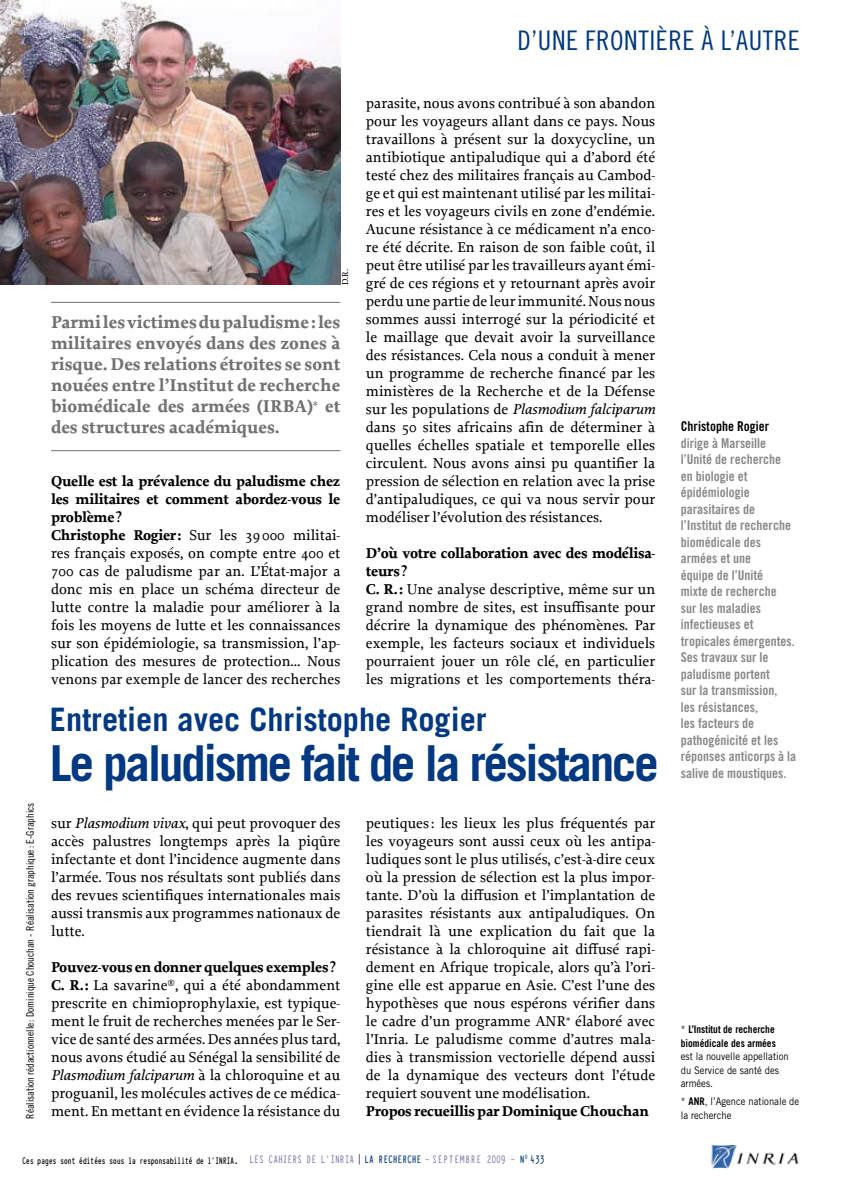
<style>
.page{position:relative;width:851px;height:1191px;background:#fff}
.page>*{position:absolute;margin:0;border:0;box-sizing:border-box;transform-origin:0 0}
.t1{font:700 49.5px "Trade Gothic";letter-spacing:-.05em;color:#003882}
.t2{font:700 32.25px "Trade Gothic";color:#003882}
.t3{font:27px "Trade Gothic Cond Eighteen";letter-spacing:.02em;color:#003882}
.t4{font:700 18px/21px "Proforma";color:#707173;text-align:justify}
.t5{font:15px/18px "Proforma";color:#000}
.t6{font:700 15px "Proforma";letter-spacing:-.02em;color:#000}
.t7{font:13.5px/16.5px "Trade Gothic Bold Cond Twenty";color:#87888a}
.t8{font:13.5px "Trade Gothic Bold Cond Twenty";color:#000}
.t9{font:700 12px "Typewriter Condensed";letter-spacing:-.01em;color:#003882;scale:.9 1}
.t10{font:12px "Typewriter Condensed";letter-spacing:-.01em;color:#63659f;scale:.9 1}
.t11{font:10.5px/13.5px "Trade Gothic";color:#000;scale:.9 1}
.t12{font:10.5px "Trade Gothic Cond Eighteen";color:#000}
.t13{font:700 10.5px "Typewriter Condensed";letter-spacing:-.05em;color:#000;scale:.9 1}
.t14{font:700 10.5px/13.5px "Trade Gothic";color:#000;scale:.9 1}
.t15{font:9px "Proforma";color:#000}
.s1{font-weight:700}
.s2{font-style:italic}
.s3{font-weight:400;color:#63659f}
.s4{font-weight:400}
</style>
<div class="page">
<img style="left:711px;top:1145px;width:88px;height:23px">
<img style="left:0;top:0;width:340px;height:285px">
<hr style="left:51px;top:302px;width:289px;height:1px;background:#707173">
<hr style="left:51px;top:450px;width:289px;height:1px;background:#707173">
<h3 class="t3" style="left:517px;top:24px;width:269px">D’UNE FRONTIÈRE À L’AUTRE</h3>
<p class="t15" style="left:339px;top:285px;width:17px;rotate:-90deg">d.r.</p>
<p class="t4" style="left:51px;top:312px;width:291px">Parmi les victimes du paludisme : les militaires envoyés dans des zones à risque. Des relations étroites se sont nouées entre l’Institut de recherche biomédicale des armées (IRBA)<sup>*</sup> et des structures académiques.</p>
<p class="t5" style="left:51px;top:472px;width:291px"><span class="s1">Quelle est la prévalence du paludisme chez les militaires et comment abordez-vous le problème?<br>Christophe Rogier:</span> Sur les 39 000 militai&shy;res français exposés, on compte entre 400 et 700 cas de paludisme par an. L’État-major a donc mis en place un schéma directeur de lutte contre la maladie pour améliorer à la fois les moyens de lutte et les connaissances sur son épidémiologie, sa transmission, l’ap&shy;plication des mesures de protection… Nous venons par exemple de lancer des recherches</p>
<p class="t5" style="left:366px;top:94px;width:291px;text-align:justify">parasite, nous avons contribué à son abandon pour les voyageurs allant dans ce pays. Nous travaillons à présent sur la doxycycline, un antibiotique antipaludique qui a d’abord été testé chez des militaires français au Cambod&shy;ge et qui est maintenant utilisé par les militai&shy;res et les voyageurs civils en zone d’endémie.<br>Aucune résistance à ce médicament n’a enco&shy;re été décrite. En raison de son faible coût, il peut être utilisé par les travailleurs ayant émi&shy;gré de ces régions et y retournant après avoir perdu une partie de leur immunité. Nous nous sommes aussi interrogé sur la périodicité et le maillage que devait avoir la surveillance des résistances. Cela nous a conduit à mener un programme de recherche financé par les ministères de la Recherche et de la Défense sur les populations de <span class="s2">Plasmodium falciparum </span>dans 50 sites africains afin de déterminer à quelles échelles spatiale et temporelle elles circulent. Nous avons ainsi pu quantifier la pression de sélection en relation avec la prise d’antipaludiques, ce qui va nous servir pour modéliser l’évolution des résistances.</p>
<p class="t5" style="left:366px;top:544px;width:291px"><span class="s1">D’où votre collaboration avec des modélisa&shy;teurs?<br>C. R.:</span> Une analyse descriptive, même sur un grand nombre de sites, est insuffisante pour décrire la dynamique des phénomènes. Par exemple, les facteurs sociaux et individuels pourraient jouer un rôle clé, en particulier les migrations et les comportements théra-</p>
<p class="t12" style="left:24px;top:1118px;width:317px;rotate:-90deg">RÉALISATION RÉDACTIONNELLE: DOMINIQUE CHOUCHAN - RÉALISATION GRAPHIQUE: E-GRAPHICS</p>
<h2 class="t2" style="left:50px;top:699px;width:438px">Entretien avec Christophe Rogier</h2>
<h1 class="t1" style="left:50px;top:733px;width:610px">Le paludisme fait de la résistance</h1>
<p class="t5" style="left:51px;top:814px;width:291px;text-align:justify">sur <span class="s2">Plasmodium vivax</span>, qui peut provoquer des accès palustres longtemps après la piqûre infectante et dont l’incidence augmente dans l’armée. Tous nos résultats sont publiés dans des revues scientifiques internationales mais aussi transmis aux programmes nationaux de lutte.</p>
<p class="t5" style="left:51px;top:958px;width:291px"><span class="s1">Pouvez-vous en donner quelques exemples?<br>C. R.:</span> La savarine<sup>®</sup>, qui a été abondamment prescrite en chimioprophylaxie, est typique&shy;ment le fruit de recherches menées par le Ser&shy;vice de santé des armées. Des années plus tard, nous avons étudié au Sénégal la sensibilité de <span class="s2">Plasmodium falciparum</span> à la chloroquine et au proguanil, les molécules actives de ce médica&shy;ment. En mettant en évidence la résistance du</p>
<p class="t5" style="left:366px;top:814px;width:291px;text-align:justify">peutiques: les lieux les plus fréquentés par les voyageurs sont aussi ceux où les antipa&shy;ludiques sont le plus utilisés, c’est-à-dire ceux où la pression de sélection est la plus impor&shy;tante. D’où la diffusion et l’implantation de parasites résistants aux antipaludiques. On tiendrait là une explication du fait que la résistance à la chloroquine ait diffusé rapi&shy;dement en Afrique tropicale, alors qu’à l’ori&shy;gine elle est apparue en Asie. C’est l’une des hypothèses que nous espérons vérifier dans le cadre d’un programme ANR<sup>*</sup> élaboré avec l’Inria. Le paludisme comme d’autres mala&shy;dies à transmission vectorielle dépend aussi de la dynamique des vecteurs dont l’étude requiert souvent une modélisation.</p>
<p class="t6" style="left:366px;top:1103px;width:284px">Propos recueillis par Dominique Chouchan</p>
<p class="t13" style="left:22px;top:1152px;width:241px">Ces pages sont éditées sous la responsabilité de l’INRIA.</p>
<p class="t10" style="left:249px;top:1150px;width:106px">LES CAHIERS DE L ’INRIA</p>
<p class="t9" style="left:364px;top:1150px;width:202px">la recherche <span class="s3">- SEPTEMBRE 2009 -</span> N<sup>0</sup> 433</p>
<p class="t8" style="left:680px;top:418px;width:90px">Christophe Rogier</p>
<p class="t7" style="left:680px;top:435px;width:117px">dirige à Marseille l’Unité de recherche en biologie et épidémiologie parasitaires de l’Institut de recherche biomédicale des armées et une<br>équipe de l’Unité<br>mixte de recherche<br>sur les maladies infectieuses et tropicales émergentes.<br>Ses travaux sur le paludisme portent<br>sur la transmission,<br>les résistances,<br>les facteurs de pathogénicité et les réponses anticorps à la salive de moustiques.</p>
<p class="t14" style="left:680px;top:1022px;width:107px"><span class="s4">*</span> L’Institut de recherche biomédicale des armées</p>
<p class="t11" style="left:680px;top:1049px;width:121px">est la nouvelle appellation du Service de santé des armées.</p>
<p class="t11" style="left:680px;top:1094px;width:133px">* <span class="s1">ANR</span>, l’Agence nationale de la recherche</p>
</div>
